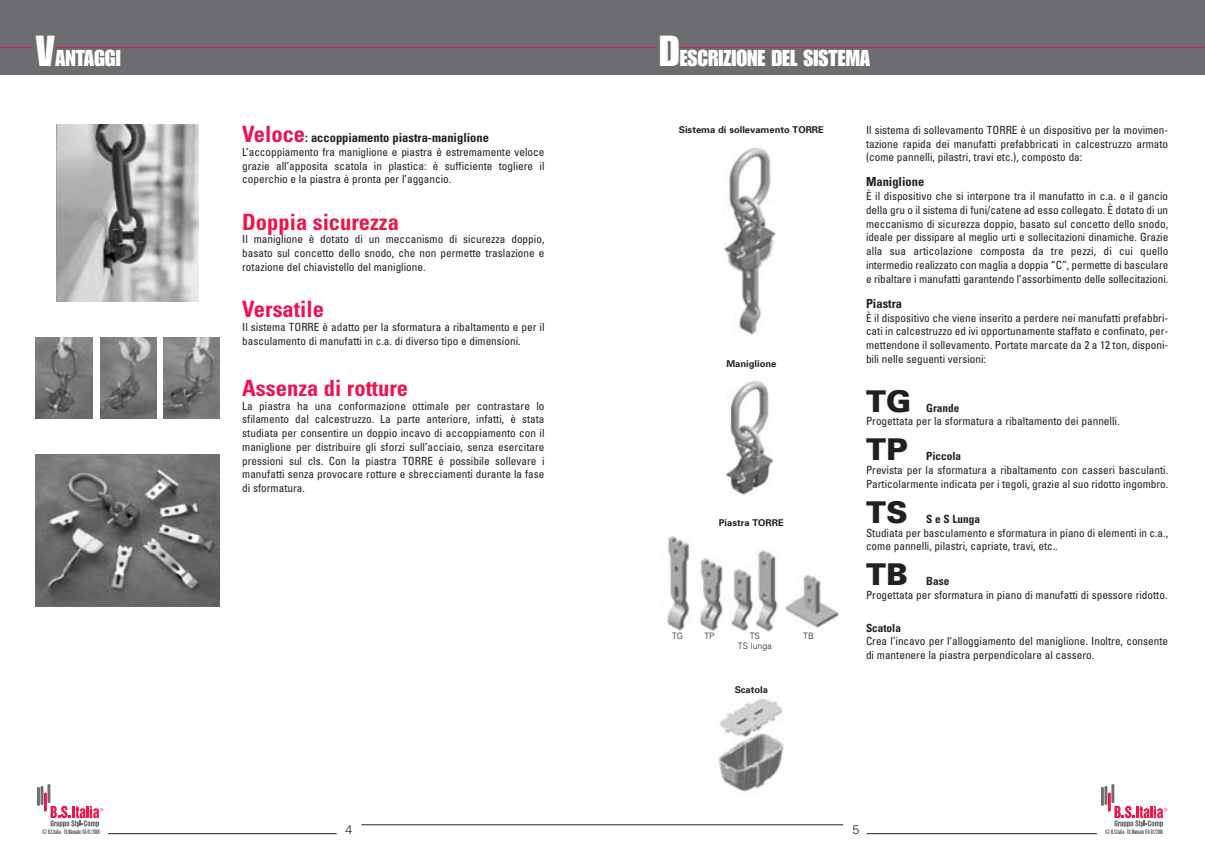
<style>
.page{position:relative;width:1205px;height:851px;background:#fff}
.page>*{position:absolute;margin:0;border:0;box-sizing:border-box;transform-origin:0 0}
.t1{font:900 30px "Univers";color:#231f20}
.t2{font:700 condensed 22.5px "Univers";color:#ed154e}
.t3{font:22.5px "Impact";color:#fff}
.t4{font:700 condensed 12.5px "Univers";color:#231f20}
.t5{font:300 12.5px "Univers";color:#231f20}
.t6{font:condensed 11.25px/13.8px "Univers";color:#231f20;text-align:justify}
.t7{font:700 condensed 11.25px "Univers";color:#231f20}
.t8{font:700 9.38px "Univers";color:#231f20}
.t9{font:300 8.75px "Univers";color:#231f20}
.t10{font:300 ultra-condensed 6.25px "Univers";letter-spacing:.005em;color:#231f20}
.s1{font-size:42.5px}
.s2{font-size:22.5px;color:#ed154e}
</style>
<div class="page">
<img style="left:718px;top:698px;width:67px;height:94px">
<img style="left:727px;top:380px;width:46px;height:115px">
<img style="left:724px;top:147px;width:52px;height:188px">
<div style="left:0;top:0;width:1205px;height:75px;background:#6c6d70"></div>
<hr style="left:1101px;top:786px;width:3px;height:19px;background:#6c6d70;border-radius:2px">
<hr style="left:1104px;top:785px;width:3px;height:19px;background:#6c6d70;border-radius:2px">
<hr style="left:1111px;top:783px;width:3px;height:20px;background:#6c6d70;border-radius:2px">
<hr style="left:1108px;top:792px;width:3px;height:19px;background:#ed164b;border-radius:2px">
<svg style="left:1114px;top:805px;width:53px;height:22px"></svg>
<hr style="left:866px;top:833px;width:231px;height:1px;background:#231f20">
<hr style="left:602px;top:824px;width:241px;height:1px;background:#231f20">
<hr style="left:602px;top:47px;width:54px;height:1px;background:#ed154e">
<hr style="left:680px;top:47px;width:525px;height:1px;background:#ed154e">
<hr style="left:37px;top:786px;width:3px;height:19px;background:#6c6d70;border-radius:2px">
<svg style="left:41px;top:786px;width:2px;height:18px"></svg>
<hr style="left:47px;top:783px;width:3px;height:20px;background:#6c6d70;border-radius:2px">
<hr style="left:44px;top:792px;width:3px;height:19px;background:#ed164b;border-radius:2px">
<svg style="left:50px;top:805px;width:53px;height:22px"></svg>
<hr style="left:108px;top:833px;width:229px;height:1px;background:#231f20">
<hr style="left:361px;top:824px;width:241px;height:1px;background:#231f20">
<hr style="left:0;top:47px;width:32px;height:1px;background:#ed154e">
<hr style="left:55px;top:47px;width:547px;height:1px;background:#ed154e">
<img style="left:101px;top:337px;width:55px;height:81px">
<img style="left:163px;top:337px;width:57px;height:82px">
<img style="left:35px;top:337px;width:57px;height:81px">
<img style="left:667px;top:535px;width:23px;height:95px">
<img style="left:700px;top:558px;width:23px;height:75px">
<img style="left:730px;top:569px;width:24px;height:62px">
<img style="left:755px;top:550px;width:23px;height:82px">
<img style="left:35px;top:454px;width:185px;height:152px">
<img style="left:785px;top:574px;width:54px;height:54px">
<img style="left:57px;top:124px;width:141px;height:178px">
<h2 class="t3" style="left:35px;top:50px;width:87px"><span class="s1">V</span>ANTAGGI</h2>
<h2 class="t3" style="left:659px;top:50px;width:213px"><span class="s1">D</span>ESCRIZIONE DEL SISTEMA</h2>
<p class="t4" style="left:242px;top:133px;width:248px"><span class="s2">Veloce</span>: accoppiamento piastra-maniglione</p>
<p class="t6" style="left:242px;top:146px;width:304px">L’accoppiamento fra maniglione e piastra è estremamente veloce grazie all’apposita scatola in plastica: è sufficiente togliere il coperchio e la piastra è pronta per l’aggancio.</p>
<h2 class="t2" style="left:242px;top:213px;width:158px">Doppia sicurezza</h2>
<p class="t6" style="left:242px;top:233px;width:304px">Il maniglione è dotato di un meccanismo di sicurezza doppio, basato sul concetto dello snodo, che non permette traslazione e rotazione del chiavistello del maniglione.</p>
<h2 class="t2" style="left:242px;top:301px;width:83px">Versatile</h2>
<p class="t6" style="left:242px;top:321px;width:304px">Il sistema TORRE è adatto per la sformatura a ribaltamento e per il basculamento di manufatti in c.a. di diverso tipo e dimensioni.</p>
<h2 class="t2" style="left:242px;top:379px;width:167px">Assenza di rotture</h2>
<p class="t6" style="left:242px;top:400px;width:304px">La piastra ha una conformazione ottimale per contrastare lo sfilamento dal calcestruzzo. La parte anteriore, infatti, è stata studiata per consentire un doppio incavo di accoppiamento con il maniglione per distribuire gli sforzi sull’acciaio, senza esercitare pressioni sul cls. Con la piastra TORRE è possibile sollevare i manufatti senza provocare rotture e sbrecciamenti durante la fase di sformatura.</p>
<p class="t8" style="left:679px;top:126px;width:147px">Sistema di sollevamento TORRE</p>
<p class="t8" style="left:726px;top:360px;width:51px">Maniglione</p>
<p class="t8" style="left:719px;top:519px;width:66px">Piastra TORRE</p>
<p class="t9" style="left:672px;top:632px;width:13px">TG</p>
<p class="t9" style="left:704px;top:632px;width:12px">TP</p>
<p class="t9" style="left:750px;top:632px;width:12px">TS</p>
<p class="t9" style="left:803px;top:632px;width:12px">TB</p>
<p class="t9" style="left:738px;top:642px;width:35px">TS lunga</p>
<p class="t6" style="left:866px;top:124px;width:304px">Il sistema di sollevamento TORRE è un dispositivo per la movimen&shy;tazione rapida dei manufatti prefabbricati in calcestruzzo armato (come pannelli, pilastri, travi etc.), composto da:</p>
<p class="t4" style="left:866px;top:177px;width:60px">Maniglione</p>
<p class="t6" style="left:866px;top:190px;width:304px">È il dispositivo che si interpone tra il manufatto in c.a. e il gancio della gru o il sistema di funi/catene ad esso collegato. È dotato di un meccanismo di sicurezza doppio, basato sul concetto dello snodo, ideale per dissipare al meglio urti e sollecitazioni dinamiche. Grazie alla sua articolazione composta da tre pezzi, di cui quello intermedio realizzato con maglia a doppia “C”, permette di basculare e ribaltare i manufatti garantendo l’assorbimento delle sollecitazioni.</p>
<p class="t4" style="left:866px;top:299px;width:38px">Piastra</p>
<p class="t6" style="left:866px;top:311px;width:304px">È il dispositivo che viene inserito a perdere nei manufatti prefabbri&shy;cati in calcestruzzo ed ivi opportunamente staffato e confinato, per&shy;mettendone il sollevamento. Portate marcate da 2 a 12 ton, disponi&shy;bili nelle seguenti versioni:</p>
<h1 class="t1" style="left:866px;top:390px;width:46px">TG</h1>
<p class="t7" style="left:926px;top:403px;width:35px">Grande</p>
<p class="t6" style="left:866px;top:415px;width:255px">Progettata per la sformatura a ribaltamento dei pannelli.</p>
<h1 class="t1" style="left:866px;top:438px;width:43px">TP</h1>
<p class="t7" style="left:926px;top:452px;width:37px">Piccola</p>
<p class="t6" style="left:866px;top:464px;width:304px">Prevista per la sformatura a ribaltamento con casseri basculanti.<br>Particolarmente indicata per i tegoli, grazie al suo ridotto ingombro.</p>
<h1 class="t1" style="left:866px;top:501px;width:43px">TS</h1>
<p class="t7" style="left:926px;top:514px;width:55px">S e S Lunga</p>
<p class="t6" style="left:866px;top:526px;width:304px">Studiata per basculamento e sformatura in piano di elementi in c.a., come pannelli, pilastri, capriate, travi, etc..</p>
<h1 class="t1" style="left:866px;top:563px;width:43px">TB</h1>
<p class="t7" style="left:926px;top:577px;width:25px">Base</p>
<p class="t6" style="left:866px;top:589px;width:303px">Progettata per sformatura in piano di manufatti di spessore ridotto.</p>
<p class="t7" style="left:866px;top:623px;width:37px">Scatola</p>
<p class="t6" style="left:866px;top:635px;width:304px">Crea l’incavo per l’alloggiamento del maniglione. Inoltre, consente di mantenere la piastra perpendicolare al cassero.</p>
<p class="t8" style="left:735px;top:686px;width:35px">Scatola</p>
<p class="t10" style="left:42px;top:829px;width:59px">© B.S.Italia - TO Manuale ITA 01/2006</p>
<p class="t5" style="left:346px;top:824px;width:8px">4</p>
<p class="t5" style="left:852px;top:824px;width:8px">5</p>
<p class="t10" style="left:1105px;top:829px;width:59px">© B.S.Italia - TO Manuale ITA 01/2006</p>
</div>
